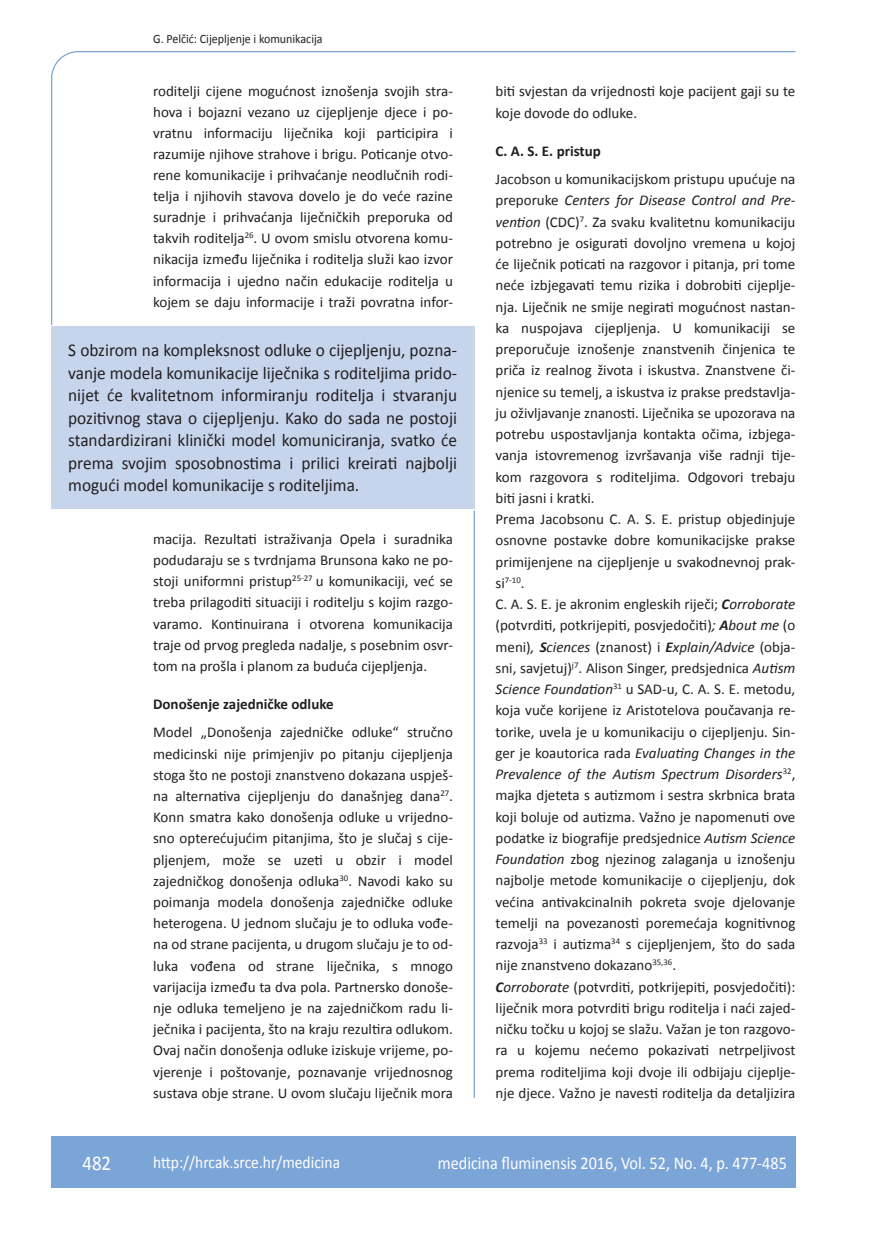
<style>
.page{position:relative;width:872px;height:1234px;background:#fff}
.page>*{position:absolute;margin:0;border:0;box-sizing:border-box;transform-origin:0 0}
.t1{font:21px "Calibri";color:#fff;scale:.9 1}
.t2{font:18px/22.5px "Calibri";color:#231f20;text-align:justify;scale:.96 1}
.t3{font:18px "Calibri";color:#fff;scale:.9 1}
.t4{font:17.25px "Calibri";color:#fff;scale:.9 1}
.t5{font:15px/21.3px "Calibri";color:#231f20;text-align:justify}
.t6{font:700 15px "Calibri";color:#231f20}
.t7{font:12.75px "Calibri";color:#231f20;scale:.94 1}
.t8{font:8.7px "Calibri";color:#231f20}
.s1{font-style:italic}
.s2{font-size:15px}
.s3{font-weight:700;font-style:italic}
</style>
<div class="page">
<svg style="left:51px;top:51px;width:745px;height:274px"></svg>
<hr style="left:473px;top:510px;width:2px;height:587px;background:#7ca5d7">
<div style="left:51px;top:1135px;width:744px;height:51px;background:#7ca5d7"></div>
<div style="left:51px;top:325px;width:423px;height:183px;background:#c6d5ec"></div>
<p class="t7" style="left:153px;top:30px;width:182px">G. Pelčić: Cijepljenje i komunikacija</p>
<p class="t5" style="left:153px;top:80px;width:301px">roditelji cijene mogućnost iznošenja svojih stra&shy;hova i bojazni vezano uz cijepljenje djece i po&shy;vratnu informaciju liječnika koji participira i razumije njihove strahove i brigu. Poticanje otvo&shy;rene komunikacije i prihvaćanje neodlučnih rodi&shy;telja i njihovih stavova dovelo je do veće razine suradnje i prihvaćanja liječničkih preporuka od takvih roditelja<sup>26</sup>. U ovom smislu otvorena komu&shy;nikacija između liječnika i roditelja služi kao izvor informacija i ujedno način edukacije roditelja u kojem se daju informacije i traži povratna infor-</p>
<p class="t5" style="left:495px;top:80px;width:301px">biti svjestan da vrijednosti koje pacijent gaji su te koje dovode do odluke.</p>
<p class="t6" style="left:495px;top:141px;width:107px">C. A. S. E. pristup</p>
<p class="t5" style="left:495px;top:168px;width:301px;text-align:left">Jacobson u komunikacijskom pristupu upućuje na preporuke <span class="s1">Centers for Disease Control and Pre&shy;vention</span> (CDC)<sup>7</sup>. Za svaku kvalitetnu komunikaciju potrebno je osigurati dovoljno vremena u kojoj će liječnik poticati na razgovor i pitanja, pri tome neće izbjegavati temu rizika i dobrobiti cijeplje&shy;nja. Liječnik ne smije negirati mogućnost nastan&shy;ka nuspojava cijepljenja. U komunikaciji se preporučuje iznošenje znanstvenih činjenica te priča iz realnog života i iskustva. Znanstvene či&shy;njenice su temelj, a iskustva iz prakse predstavlja&shy;ju oživljavanje znanosti. Liječnika se upozorava na potrebu uspostavljanja kontakta očima, izbjega&shy;vanja istovremenog izvršavanja više radnji tije&shy;kom razgovora s roditeljima. Odgovori trebaju biti jasni i kratki.<br>Prema Jacobsonu C. A. S. E. pristup objedinjuje osnovne postavke dobre komunikacijske prakse primijenjene na cijepljenje u svakodnevnoj prak-</p>
<p class="t8" style="left:495px;top:574px;width:31px"><span class="s2">si</span>7-10<span class="s2">.</span></p>
<p class="t5" style="left:495px;top:592px;width:301px;text-align:left">C. A. S. E. je akronim engleskih riječi; <span class="s3">C</span><span class="s1">orroborate </span>(potvrditi, potkrijepiti, posvjedočiti)<span class="s1">;</span> <span class="s3">A</span><span class="s1">bout me</span> (o meni)<span class="s1">,</span> <span class="s3">S</span><span class="s1">ciences</span> (znanost) i <span class="s3">E</span><span class="s1">xplain/Advice</span> (obja&shy;sni, savjetuj)<sup>j7</sup>. Alison Singer, predsjednica <span class="s1">Autism Science Foundation</span><sup>31</sup> u SAD-u, C. A. S. E. metodu, koja vuče korijene iz Aristotelova poučavanja re&shy;torike, uvela je u komunikaciju o cijepljenju. Sin&shy;ger je koautorica rada <span class="s1">Evaluating Changes in the Prevalence of the Autism Spectrum Disorders</span><sup>32</sup>, majka djeteta s autizmom i sestra skrbnica brata koji boluje od autizma. Važno je napomenuti ove podatke iz biografije predsjednice <span class="s1">Autism Science Foundation</span> zbog njezinog zalaganja u iznošenju najbolje metode komunikacije o cijepljenju, dok većina antivakcinalnih pokreta svoje djelovanje temelji na povezanosti poremećaja kognitivnog razvoja<sup>33</sup> i autizma<sup>34</sup> s cijepljenjem, što do sada nije znanstveno dokazano<sup>35,36</sup>.<br><span class="s3">C</span><span class="s1">orroborate</span> (potvrditi, potkrijepiti, posvjedočiti): liječnik mora potvrditi brigu roditelja i naći zajed&shy;ničku točku u kojoj se slažu. Važan je ton razgovo&shy;ra u kojemu nećemo pokazivati netrpeljivost prema roditeljima koji dvoje ili odbijaju cijeplje&shy;nje djece. Važno je navesti roditelja da detaljizira</p>
<p class="t2" style="left:68px;top:338px;width:406px">S obzirom na kompleksnost odluke o cijepljenju, pozna&shy;vanje modela komunikacije liječnika s roditeljima prido&shy;nijet će kvalitetnom informiranju roditelja i stvaranju pozitivnog stava o cijepljenju. Kako do sada ne postoji standardizirani klinički model komuniciranja, svatko će prema svojim sposobnostima i prilici kreirati najbolji mogući model komunikacije s roditeljima.</p>
<p class="t5" style="left:153px;top:527px;width:301px">macija. Rezultati istraživanja Opela i suradnika podudaraju se s tvrdnjama Brunsona kako ne po&shy;stoji uniformni pristup<sup>25-27</sup> u komunikaciji, već se treba prilagoditi situaciji i roditelju s kojim razgo&shy;varamo. Kontinuirana i otvorena komunikacija traje od prvog pregleda nadalje, s posebnim osvr&shy;tom na prošla i planom za buduća cijepljenja.</p>
<p class="t6" style="left:153px;top:694px;width:182px">Donošenje zajedničke odluke</p>
<p class="t5" style="left:153px;top:721px;width:301px">Model „Donošenja zajedničke odluke“ stručno medicinski nije primjenjiv po pitanju cijepljenja stoga što ne postoji znanstveno dokazana uspješ&shy;na alternativa cijepljenju do današnjeg dana<sup>27</sup>.<br>Konn smatra kako donošenja odluke u vrijedno&shy;sno opterećujućim pitanjima, što je slučaj s cije&shy;pljenjem, može se uzeti u obzir i model zajedničkog donošenja odluka<sup>30</sup>. Navodi kako su poimanja modela donošenja zajedničke odluke heterogena. U jednom slučaju je to odluka vođe&shy;na od strane pacijenta, u drugom slučaju je to od&shy;luka vođena od strane liječnika, s mnogo varijacija između ta dva pola. Partnersko donoše&shy;nje odluka temeljeno je na zajedničkom radu li&shy;ječnika i pacijenta, što na kraju rezultira odlukom.<br>Ovaj način donošenja odluke iziskuje vrijeme, po&shy;vjerenje i poštovanje, poznavanje vrijednosnog sustava obje strane. U ovom slučaju liječnik mora</p>
<h1 class="t1" style="left:82px;top:1149px;width:33px">482</h1>
<p class="t4" style="left:153px;top:1150px;width:209px">http://hrcak.srce.hr/medicina</p>
<p class="t3" style="left:438px;top:1151px;width:389px">medicina fluminensis 2016, Vol. 52, No. 4, p. 477-485</p>
</div>
